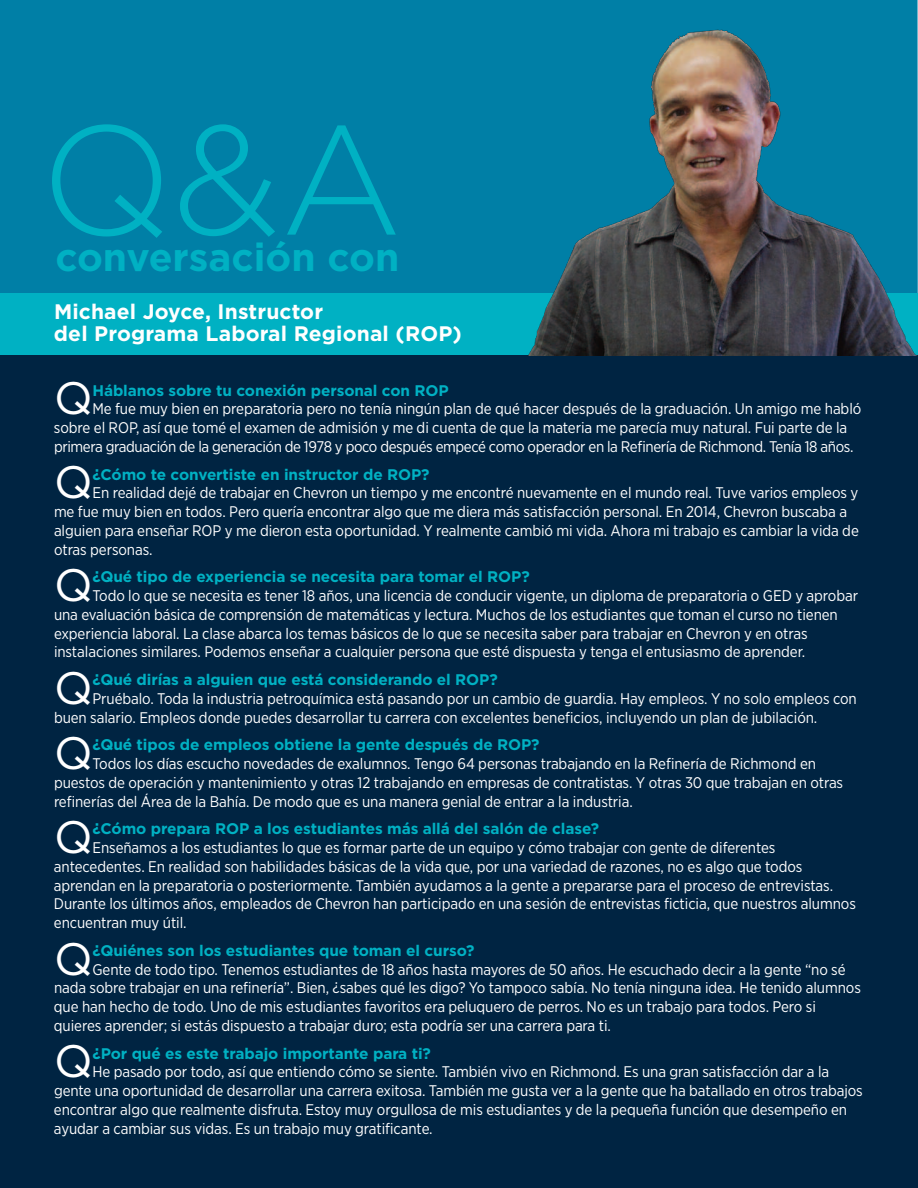
<style>
.page{position:relative;width:918px;height:1188px;background:#fff}
.page>*{position:absolute;margin:0;border:0;box-sizing:border-box;transform-origin:0 0}
.t1{font:300 154.95px "Gotham";color:#00b1c3}
.t2{font:45.45px "Gotham";color:#fff}
.t3{font:700 39px "Gotham";color:#00b1c3}
.t4{font:700 21px/22.5px "Gotham";letter-spacing:.005em;color:#fff}
.t5{font:15.3px/18.8px "Gotham Narrow";letter-spacing:-.005em;color:#fff}
.t6{font:700 15.3px "Gotham";letter-spacing:-.005em;color:#00b1c3}
</style>
<div class="page">
<div style="left:0;top:336px;width:918px;height:852px;background:#002442"></div>
<div style="left:0;top:0;width:918px;height:293px;background:#007fa6"></div>
<div style="left:0;top:293px;width:918px;height:62px;background:#00b1c3"></div>
<img style="left:522px;top:10px;width:396px;height:345px">
<h1 class="t1" style="left:41px;top:91px;width:363px">Q&amp;A</h1>
<h3 class="t3" style="left:55px;top:235px;width:346px">conversación con</h3>
<h3 class="t4" style="left:54px;top:300px;width:409px">Michael Joyce, Instructor<br>del Programa Laboral Regional (ROP)</h3>
<h2 class="t2" style="left:54px;top:372px;width:40px">Q</h2>
<p class="t6" style="left:92px;top:381px;width:358px">Háblanos sobre tu conexión personal con ROP</p>
<p class="t5" style="left:54px;top:401px;width:809px;text-indent:38px">Me fue muy bien en preparatoria pero no tenía ningún plan de qué hacer después de la graduación. Un amigo me habló sobre el ROP, así que tomé el examen de admisión y me di cuenta de que la materia me parecía muy natural. Fui parte de la primera graduación de la generación de 1978 y poco después empecé como operador en la Refinería de Richmond. Tenía 18 años.</p>
<h2 class="t2" style="left:54px;top:456px;width:40px">Q</h2>
<p class="t6" style="left:92px;top:465px;width:339px">¿Cómo te convertiste en instructor de ROP?</p>
<p class="t5" style="left:54px;top:485px;width:806px;text-indent:38px">En realidad dejé de trabajar en Chevron un tiempo y me encontré nuevamente en el mundo real. Tuve varios empleos y me fue muy bien en todos. Pero quería encontrar algo que me diera más satisfacción personal. En 2014, Chevron buscaba a alguien para enseñar ROP y me dieron esta oportunidad. Y realmente cambió mi vida. Ahora mi trabajo es cambiar la vida de otras personas.</p>
<h2 class="t2" style="left:54px;top:559px;width:40px">Q</h2>
<p class="t6" style="left:92px;top:568px;width:439px">¿Qué tipo de experiencia se necesita para tomar el ROP?</p>
<p class="t5" style="left:54px;top:587px;width:806px;text-indent:38px">Todo lo que se necesita es tener 18 años, una licencia de conducir vigente, un diploma de preparatoria o GED y aprobar una evaluación básica de comprensión de matemáticas y lectura. Muchos de los estudiantes que toman el curso no tienen experiencia laboral. La clase abarca los temas básicos de lo que se necesita saber para trabajar en Chevron y en otras instalaciones similares. Podemos enseñar a cualquier persona que esté dispuesta y tenga el entusiasmo de aprender.</p>
<h2 class="t2" style="left:54px;top:662px;width:40px">Q</h2>
<p class="t6" style="left:92px;top:671px;width:407px">¿Qué dirías a alguien que está considerando el ROP?</p>
<p class="t5" style="left:54px;top:690px;width:804px;text-indent:38px">Pruébalo. Toda la industria petroquímica está pasando por un cambio de guardia. Hay empleos. Y no solo empleos con buen salario. Empleos donde puedes desarrollar tu carrera con excelentes beneficios, incluyendo un plan de jubilación.</p>
<h2 class="t2" style="left:54px;top:727px;width:40px">Q</h2>
<p class="t6" style="left:92px;top:736px;width:449px">¿Qué tipos de empleos obtiene la gente después de ROP?</p>
<p class="t5" style="left:54px;top:755px;width:791px;text-indent:38px">Todos los días escucho novedades de exalumnos. Tengo 64 personas trabajando en la Refinería de Richmond en puestos de operación y mantenimiento y otras 12 trabajando en empresas de contratistas. Y otras 30 que trabajan en otras refinerías del Área de la Bahía. De modo que es una manera genial de entrar a la industria.</p>
<h2 class="t2" style="left:54px;top:811px;width:40px">Q</h2>
<p class="t6" style="left:92px;top:820px;width:508px">¿Cómo prepara ROP a los estudiantes más allá del salón de clase?</p>
<p class="t5" style="left:54px;top:839px;width:803px;text-indent:38px">Enseñamos a los estudiantes lo que es formar parte de un equipo y cómo trabajar con gente de diferentes antecedentes. En realidad son habilidades básicas de la vida que, por una variedad de razones, no es algo que todos aprendan en la preparatoria o posteriormente. También ayudamos a la gente a prepararse para el proceso de entrevistas.<br>Durante los últimos años, empleados de Chevron han participado en una sesión de entrevistas ficticia, que nuestros alumnos encuentran muy útil.</p>
<h2 class="t2" style="left:54px;top:932px;width:40px">Q</h2>
<p class="t6" style="left:92px;top:942px;width:383px">¿Quiénes son los estudiantes que toman el curso?</p>
<p class="t5" style="left:54px;top:961px;width:808px;text-indent:38px">Gente de todo tipo. Tenemos estudiantes de 18 años hasta mayores de 50 años. He escuchado decir a la gente “no sé nada sobre trabajar en una refinería”. Bien, ¿sabes qué les digo? Yo tampoco sabía. No tenía ninguna idea. He tenido alumnos que han hecho de todo. Uno de mis estudiantes favoritos era peluquero de perros. No es un trabajo para todos. Pero si quieres aprender; si estás dispuesto a trabajar duro; esta podría ser una carrera para ti.</p>
<h2 class="t2" style="left:54px;top:1035px;width:40px">Q</h2>
<p class="t6" style="left:92px;top:1044px;width:340px">¿Por qué es este trabajo importante para ti?</p>
<p class="t5" style="left:54px;top:1064px;width:810px;text-indent:38px">He pasado por todo, así que entiendo cómo se siente. También vivo en Richmond. Es una gran satisfacción dar a la gente una oportunidad de desarrollar una carrera exitosa. También me gusta ver a la gente que ha batallado en otros trabajos encontrar algo que realmente disfruta. Estoy muy orgullosa de mis estudiantes y de la pequeña función que desempeño en ayudar a cambiar sus vidas. Es un trabajo muy gratificante.</p>
</div>
